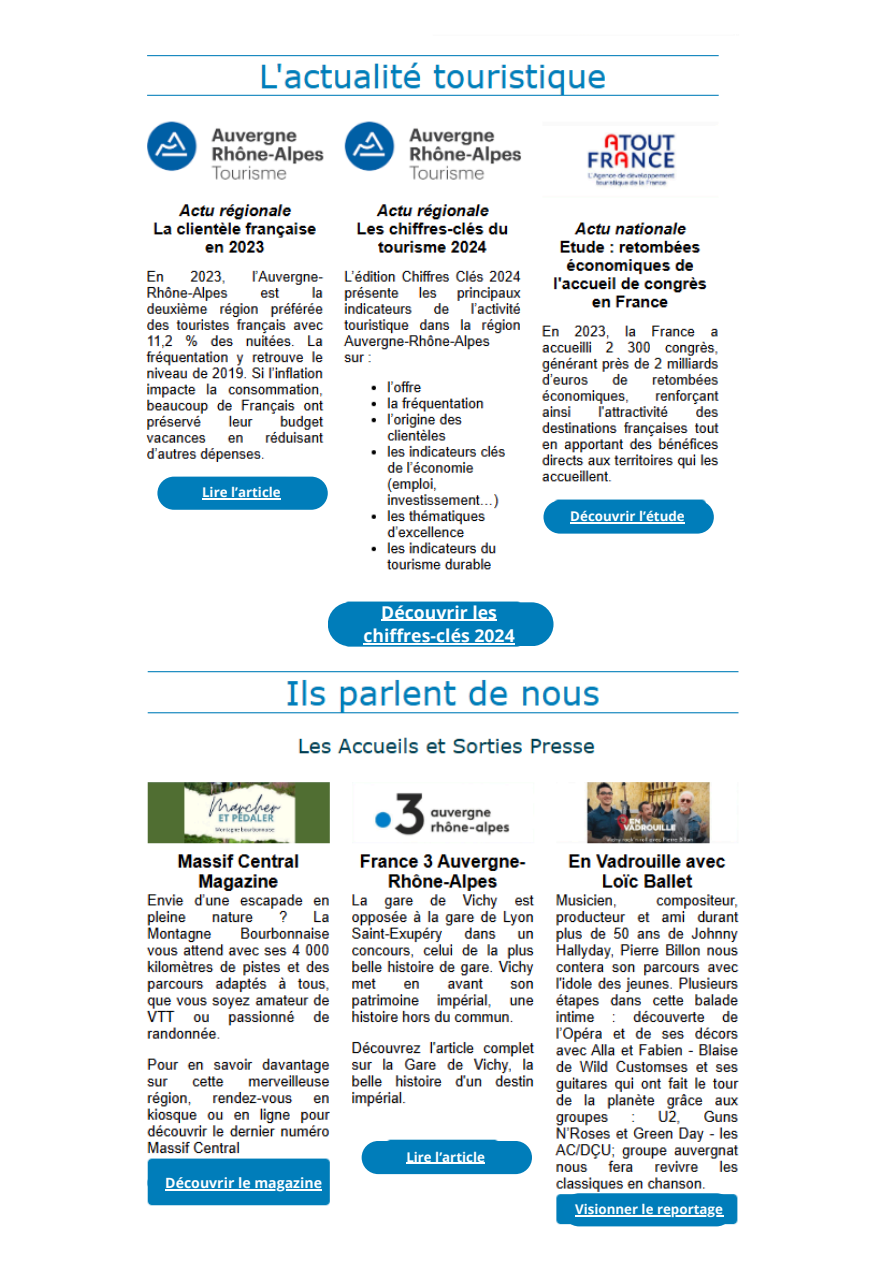
<style>
.page{position:relative;width:894px;height:1264px;background:#fff}
.page>*{position:absolute;margin:0;border:0;box-sizing:border-box;transform-origin:0 0}
.t1{font:700 17.7px/23.7px "Open Sans";color:#fff;text-align:center}
.t2{font:700 14.1px "Open Sans";color:#fff}
.t3{font:700 13.35px "Open Sans";color:#fff}
</style>
<div class="page">
<img style="left:146px;top:55px;width:573px;height:592px">
<img style="left:146px;top:671px;width:593px;height:555px">
<div style="left:157px;top:476px;width:170px;height:34px;background:#007dba;border-radius:17px"></div>
<hr style="left:202px;top:498px;width:79px;height:1px;background:#fff">
<div style="left:328px;top:602px;width:225px;height:44px;background:#007dba;border-radius:22px"></div>
<hr style="left:381px;top:619px;width:116px;height:2px;background:#fff">
<hr style="left:363px;top:643px;width:151px;height:1px;background:#fff">
<div style="left:543px;top:500px;width:170px;height:33px;background:#007dba;border-radius:17px"></div>
<hr style="left:570px;top:522px;width:114px;height:1px;background:#fff">
<div style="left:147px;top:1165px;width:180px;height:35px;background:#007dba;border-radius:18px"></div>
<hr style="left:165px;top:1188px;width:157px;height:1px;background:#fff">
<div style="left:361px;top:1140px;width:171px;height:34px;background:#007dba;border-radius:17px"></div>
<hr style="left:406px;top:1162px;width:79px;height:1px;background:#fff">
<div style="left:562px;top:1193px;width:170px;height:33px;background:#007dba;border-radius:17px"></div>
<hr style="left:575px;top:1215px;width:148px;height:1px;background:#fff">
<p class="t3" style="left:202px;top:483px;width:80px">Lire l’article</p>
<h1 class="t1" style="left:363px;top:600px;width:153px">Découvrir les chiffres-clés 2024</h1>
<p class="t3" style="left:570px;top:507px;width:116px">Découvrir l’étude</p>
<p class="t2" style="left:165px;top:1172px;width:158px">Découvrir le magazine</p>
<p class="t3" style="left:406px;top:1147px;width:80px">Lire l’article</p>
<p class="t3" style="left:575px;top:1199px;width:149px">Visionner le reportage</p>
</div>
